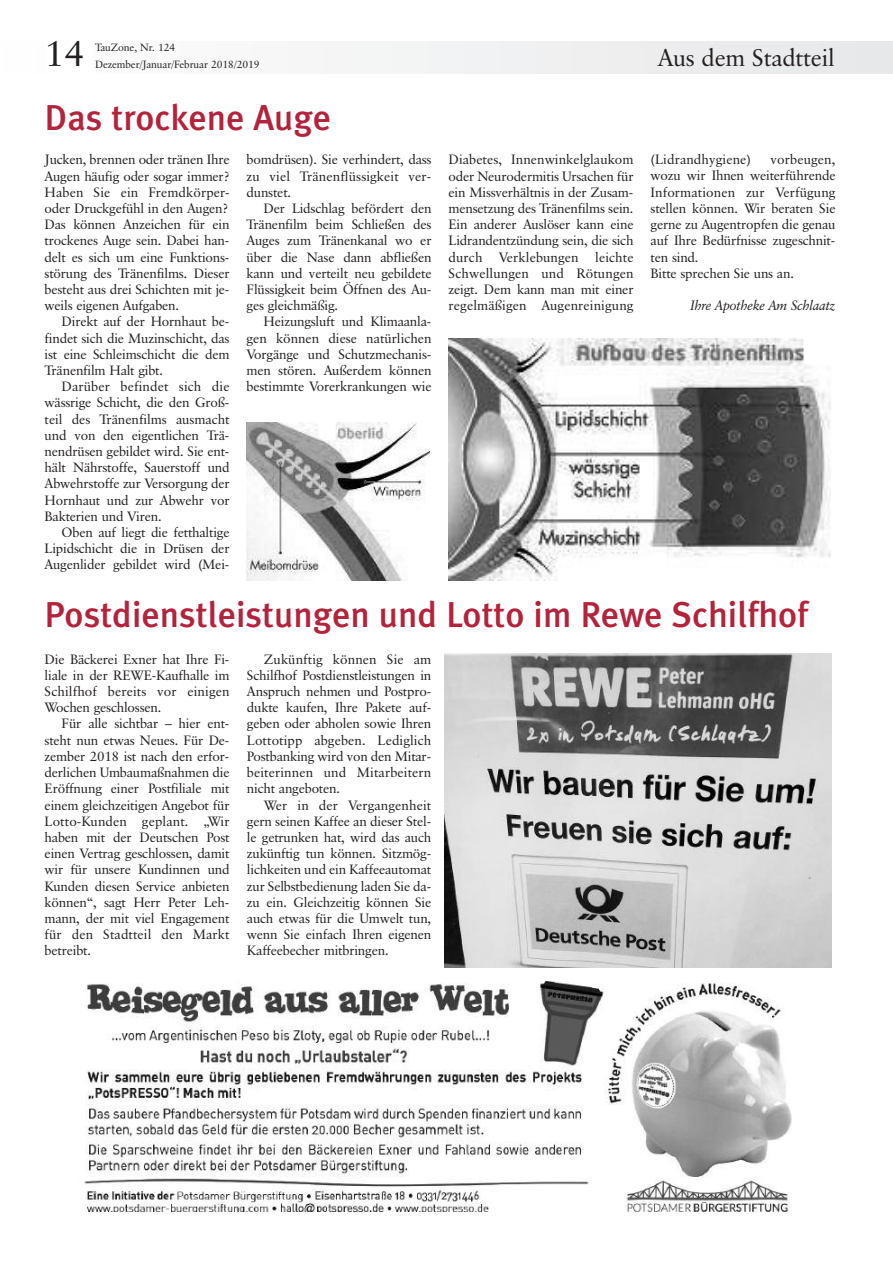
<style>
.page{position:relative;width:893px;height:1263px;background:#fff}
.page>*{position:absolute;margin:0;border:0;box-sizing:border-box;transform-origin:0 0}
.t1{font:500 36px "Meta Plus";color:#b3233b}
.t2{font:36px "Classical Garamond BT";color:#231f20}
.t3{font:24px "Classical Garamond BT";letter-spacing:-.01em;color:#231f20}
.t4{font:13.5px/16.2px "Classical Garamond BT";letter-spacing:-.015em;color:#231f20;text-align:justify}
.t5{font:italic 13.5px "Classical Garamond BT";letter-spacing:-.015em;color:#231f20}
.t6{font:13.5px "Classical Garamond BT";letter-spacing:.005em;color:#231f20}
.t7{font:10.5px "Classical Garamond BT";letter-spacing:-.01em;color:#231f20}
</style>
<div class="page">
<div style="left:0;top:41px;width:893px;height:32px;background:#f1f2f3"></div>
<div style="left:45px;top:38px;width:49px;height:40px;background:#fff"></div>
<img style="left:247px;top:422px;width:182px;height:158px">
<img style="left:449px;top:338px;width:382px;height:242px">
<img style="left:84px;top:981px;width:708px;height:231px">
<img style="left:444px;top:653px;width:387px;height:314px">
<h1 class="t2" style="left:45px;top:39px;width:42px">14</h1>
<p class="t7" style="left:95px;top:43px;width:82px">TauZone, Nr. 124</p>
<p class="t7" style="left:95px;top:60px;width:166px">Dezember/Januar/Februar 2018/2019</p>
<h1 class="t1" style="left:45px;top:97px;width:288px">Das trockene Auge</h1>
<p class="t4" style="left:45px;top:153px;width:186px">Jucken, brennen oder tränen Ihre Augen häufig oder sogar immer?<br>Haben Sie ein Fremdkörper&shy;oder Druckgefühl in den Augen?<br>Das können Anzeichen für ein trockenes Auge sein. Dabei han&shy;delt es sich um eine Funktions&shy;störung des Tränenfilms. Dieser besteht aus drei Schichten mit je&shy;weils eigenen Aufgaben.</p>
<p class="t4" style="left:45px;top:315px;width:186px;text-indent:17px">Direkt auf der Hornhaut be&shy;findet sich die Muzinschicht, das ist eine Schleimschicht die dem Tränenfilm Halt gibt.</p>
<p class="t4" style="left:45px;top:379px;width:186px;text-indent:17px">Darüber befindet sich die wässrige Schicht, die den Groß&shy;teil des Tränenfilms ausmacht und von den eigentlichen Trä&shy;nendrüsen gebildet wird. Sie ent&shy;hält Nährstoffe, Sauerstoff und Abwehrstoffe zur Versorgung der Hornhaut und zur Abwehr vor Bakterien und Viren.</p>
<p class="t4" style="left:45px;top:525px;width:186px;text-indent:17px">Oben auf liegt die fetthaltige Lipidschicht die in Drüsen der Augenlider gebildet wird (Mei-</p>
<p class="t4" style="left:247px;top:153px;width:186px">bomdrüsen). Sie verhindert, dass zu viel Tränenflüssigkeit ver&shy;dunstet.</p>
<p class="t4" style="left:247px;top:201px;width:186px;text-indent:17px">Der Lidschlag befördert den Tränenfilm beim Schließen des Auges zum Tränenkanal wo er über die Nase dann abfließen kann und verteilt neu gebildete Flüssigkeit beim Öffnen des Au&shy;ges gleichmäßig.</p>
<p class="t4" style="left:247px;top:315px;width:186px;text-indent:17px">Heizungsluft und Klimaanla&shy;gen können diese natürlichen Vorgänge und Schutzmechanis&shy;men stören. Außerdem können bestimmte Vorerkrankungen wie</p>
<h2 class="t3" style="left:658px;top:47px;width:178px">Aus dem Stadtteil</h2>
<p class="t4" style="left:449px;top:153px;width:186px">Diabetes, Innenwinkelglaukom oder Neurodermitis Ursachen für ein Missverhältnis in der Zusam&shy;mensetzung des Tränenfilms sein.<br>Ein anderer Auslöser kann eine Lidrandentzündung sein, die sich durch Verklebungen leichte Schwellungen und Rötungen zeigt. Dem kann man mit einer regelmäßigen Augenreinigung</p>
<p class="t4" style="left:651px;top:153px;width:186px;text-align:left;text-indent:120px">vorbeugen, wozu wir Ihnen weiterführende<br>Informationen zur Verfügung stellen können. Wir beraten Sie gerne zu Augentropfen die genau auf Ihre Bedürfnisse zugeschnit&shy;ten sind.<br>Bitte sprechen Sie uns an.</p>
<p class="t5" style="left:690px;top:301px;width:147px">Ihre Apotheke Am Schlaatz</p>
<p class="t6" style="left:651px;top:154px;width:102px">(Lidrandhygiene)</p>
<h1 class="t1" style="left:45px;top:594px;width:765px">Postdienstleistungen und Lotto im Rewe Schilfhof</h1>
<p class="t4" style="left:45px;top:652px;width:186px">Die Bäckerei Exner hat Ihre Fi&shy;liale in der REWE-Kaufhalle im Schilfhof bereits vor einigen Wochen geschlossen.</p>
<p class="t4" style="left:45px;top:717px;width:186px;text-indent:17px">Für alle sichtbar – hier ent&shy;steht nun etwas Neues. Für De&shy;zember 2018 ist nach den erfor&shy;derlichen Umbaumaßnahmen die Eröffnung einer Postfiliale mit einem gleichzeitigen Angebot für Lotto-Kunden geplant. „Wir haben mit der Deutschen Post einen Vertrag geschlossen, damit wir für unsere Kundinnen und Kunden diesen Service anbieten können“, sagt Herr Peter Leh&shy;mann, der mit viel Engagement für den Stadtteil den Markt betreibt.</p>
<p class="t4" style="left:247px;top:652px;width:186px;text-indent:17px">Zukünftig können Sie am Schilfhof Postdienstleistungen in Anspruch nehmen und Postpro&shy;dukte kaufen, Ihre Pakete auf&shy;geben oder abholen sowie Ihren Lottotipp abgeben. Lediglich Postbanking wird von den Mitar&shy;beiterinnen und Mitarbeitern nicht angeboten.</p>
<p class="t4" style="left:247px;top:798px;width:186px;text-indent:17px">Wer in der Vergangenheit gern seinen Kaffee an dieser Stel&shy;le getrunken hat, wird das auch zukünftig tun können. Sitzmög&shy;lichkeiten und ein Kaffeeautomat zur Selbstbedienung laden Sie da&shy;zu ein. Gleichzeitig können Sie auch etwas für die Umwelt tun, wenn Sie einfach Ihren eigenen Kaffeebecher mitbringen.</p>
</div>
